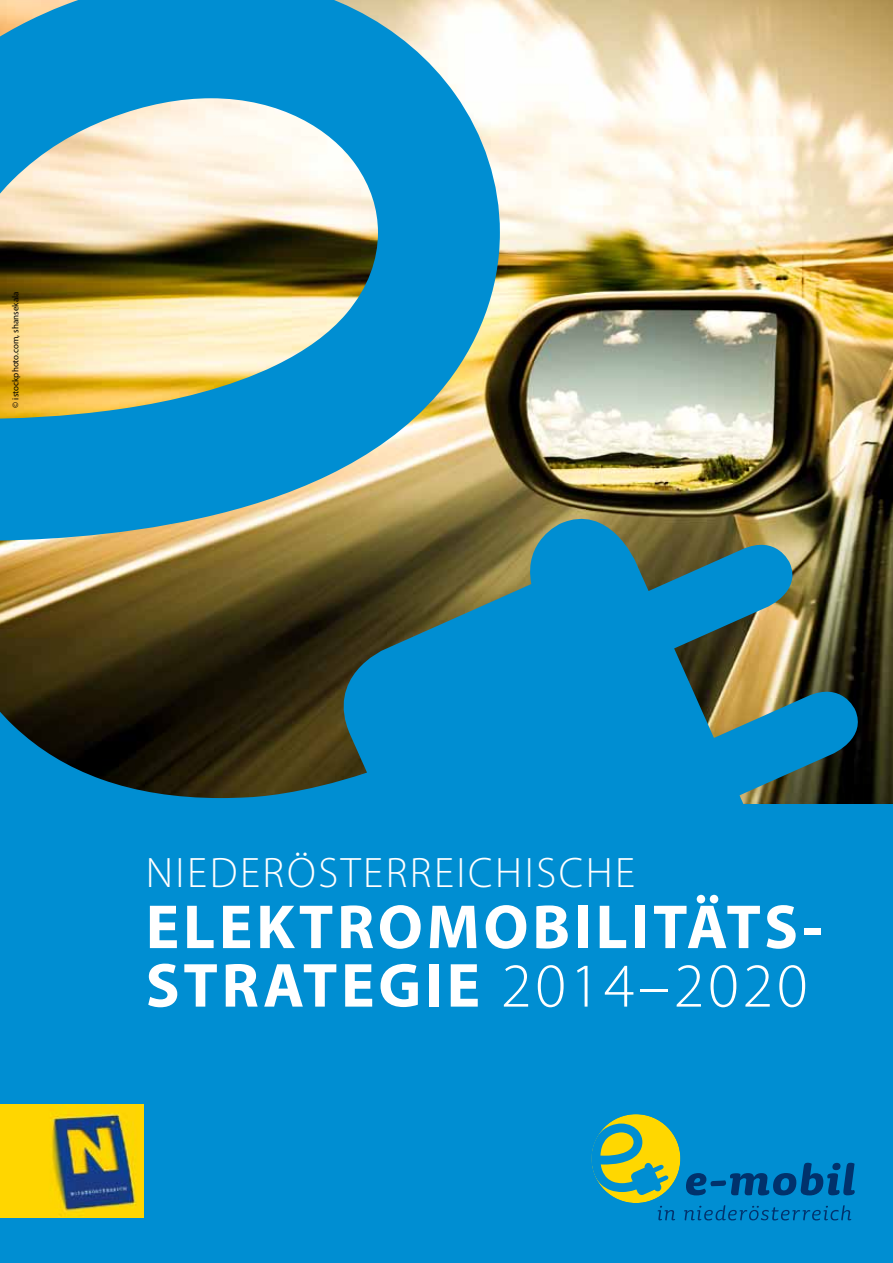
<style>
.page{position:relative;width:893px;height:1263px;background:#fff}
.page>*{position:absolute;margin:0;border:0;box-sizing:border-box;transform-origin:0 0}
.t1{font:700 62.85px/58.5px "Myriad Pro";letter-spacing:.06em;color:#fff}
.t2{font:300 42.75px "Myriad Pro";letter-spacing:.06em;color:#fff}
.t3{font:9px "Myriad Pro";color:#000}
.s1{font-weight:300}
</style>
<div class="page">
<div style="left:0;top:18px;width:893px;height:1245px;background:#008ed2"></div>
<img style="left:868px;top:0;width:25px;height:803px">
<img style="left:0;top:0;width:868px;height:804px">
<img style="left:0;top:1104px;width:144px;height:113px">
<svg style="left:686px;top:1163px;width:169px;height:32px"></svg>
<svg style="left:658px;top:1206px;width:17px;height:14px"></svg>
<svg style="left:684px;top:1205px;width:167px;height:15px"></svg>
<div style="left:591px;top:1114px;width:89px;height:89px;background:#ffd700;border-radius:50%"></div>
<svg style="left:591px;top:1123px;width:78px;height:73px"></svg>
<p class="t3" style="left:11px;top:407px;width:117px;rotate:-90deg">© ISTOCKPHOTO.COM, SHANSEKALA</p>
<p class="t2" style="left:146px;top:847px;width:491px">NIEDERÖSTERREICHISCHE</p>
<p class="t1" style="left:146px;top:896px;width:678px">ELEKTROMOBILITÄTS-<br>STRATEGIE <span class="s1">2014–2020</span></p>
</div>
